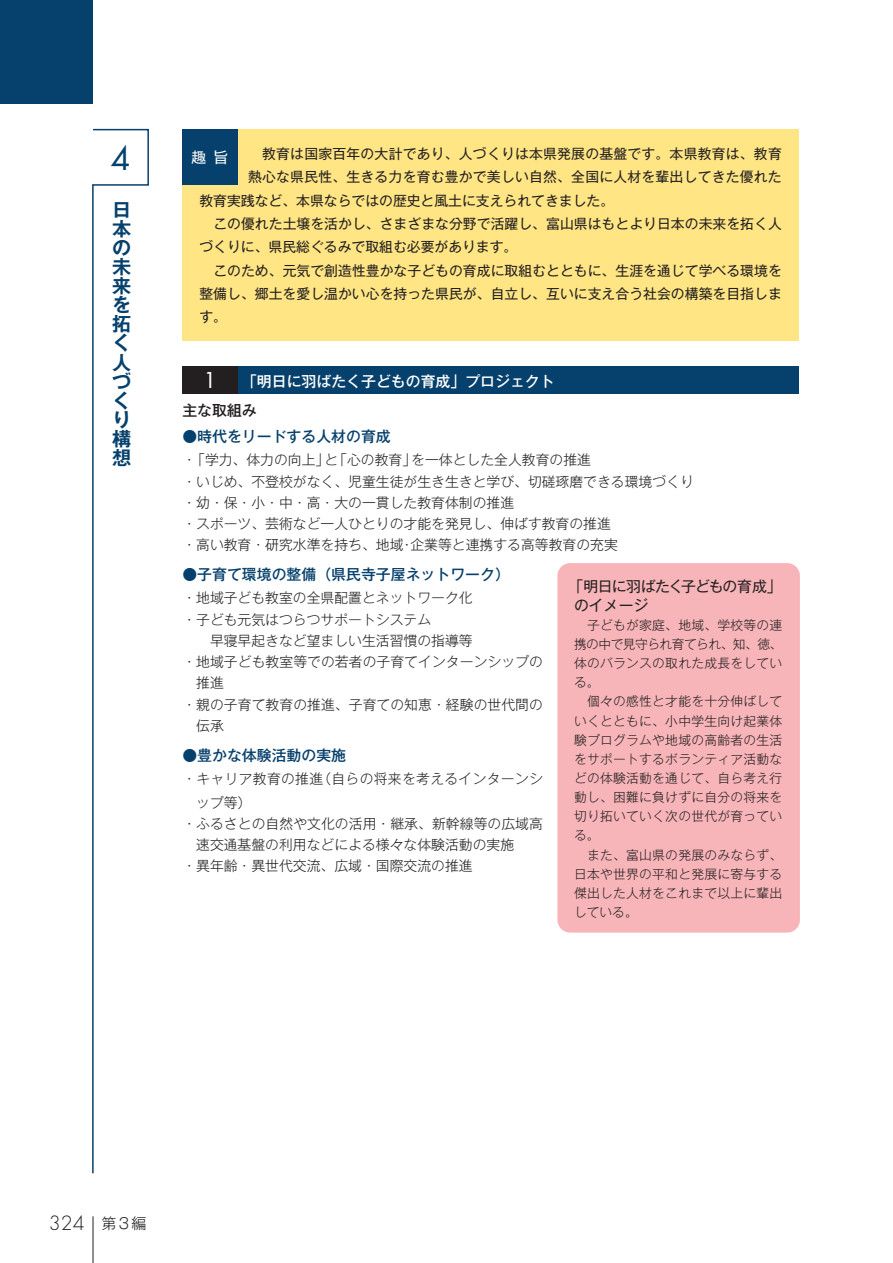
<style>
.page{position:relative;width:893px;height:1263px;background:#fff}
.page>*{position:absolute;margin:0;border:0;box-sizing:border-box;transform-origin:0 0}
.t1{font:31.95px "Futura";color:#06406c}
.t2{font:21.3px "Futura";color:#fff}
.t3{font:19.2px/19.2px "Gothic MB101 De B";color:#06406c;text-align:justify}
.t4{font:300 19.2px "Futura";color:#231f20}
.t5{font:500 14.85px "Gothic MB101";color:#06406c}
.t6{font:500 14.85px "Gothic MB101";color:#fff}
.t7{font:14.85px/19.2px "Gothic MB101";letter-spacing:-.03em;color:#231f20}
.t8{font:500 14.85px "Gothic MB101";color:#231f20}
.t9{font:14.85px "Gothic MB101";color:#fff}
.t10{font:300 13.8px/21.3px "Gothic MB101";color:#231f20}
.t11{font:13.8px "Gothic MB101";letter-spacing:.005em;color:#231f20}
.t12{font:300 13.8px/23.4px "Gothic MB101";letter-spacing:.02em;color:#231f20}
.t13{font:300 12.75px/19.2px "Gothic MB101";letter-spacing:.02em;color:#231f20;text-align:justify}
.s1{font-family:"Gothic MB101";font-size:14.85px}
</style>
<div class="page">
<div style="left:0;top:0;width:93px;height:104px;background:#06406c"></div>
<div style="left:182px;top:366px;width:617px;height:28px;background:#06406c"></div>
<div style="left:182px;top:366px;width:55px;height:28px;background:#231f20"></div>
<div style="left:182px;top:130px;width:617px;height:211px;background:#ffe583"></div>
<div style="left:557px;top:563px;width:242px;height:370px;background:#f8b5b9;border-radius:13px"></div>
<svg style="left:92px;top:128px;width:57px;height:1046px"></svg>
<hr style="left:93px;top:1216px;width:1px;height:47px;background:#231f20">
<div style="left:182px;top:130px;width:55px;height:55px;background:#06406c"></div>
<h1 class="t1" style="left:111px;top:136px;width:21px">4</h1>
<p class="t9" style="left:191px;top:147px;width:38px">趣旨</p>
<p class="t11" style="left:262px;top:144px;width:521px">教育は国家百年の大計であり、人づくりは本県発展の基盤です。本県教育は、教育</p>
<p class="t11" style="left:248px;top:167px;width:535px">熱心な県民性、生きる力を育む豊かで美しい自然、全国に人材を輩出してきた優れた</p>
<p class="t11" style="left:199px;top:191px;width:416px">教育実践など、本県ならではの歴史と風土に支えられてきました。</p>
<p class="t11" style="left:213px;top:214px;width:570px">この優れた土壌を活かし、さまざまな分野で活躍し、富山県はもとより日本の未来を拓く人</p>
<p class="t11" style="left:199px;top:238px;width:319px">づくりに、県民総ぐるみで取組む必要があります。</p>
<p class="t11" style="left:213px;top:261px;width:570px">このため、元気で創造性豊かな子どもの育成に取組むとともに、生涯を通じて学べる環境を</p>
<p class="t11" style="left:199px;top:284px;width:584px">整備し、郷土を愛し温かい心を持った県民が、自立し、互いに支え合う社会の構築を目指しま</p>
<p class="t11" style="left:199px;top:308px;width:29px">す。</p>
<h3 class="t3" style="left:112px;top:198px;width:21px">日本の未来を拓く人づくり構想</h3>
<h2 class="t2" style="left:203px;top:366px;width:15px">1</h2>
<p class="t6" style="left:242px;top:371px;width:314px">「明日に羽ばたく子どもの育成」プロジェクト</p>
<p class="t8" style="left:182px;top:400px;width:76px">主な取組み</p>
<p class="t5" style="left:182px;top:426px;width:210px">●時代をリードする人材の育成</p>
<p class="t10" style="left:182px;top:448px;width:513px">・「学力、体力の向上」と「心の教育」を一体とした全人教育の推進<br>・いじめ、不登校がなく、児童生徒が生き生きと学び、切磋琢磨できる環境づくり・幼・保・小・中・高・大の一貫した教育体制の推進<br>・スポーツ、芸術など一人ひとりの才能を発見し、伸ばす教育の推進<br>・高い教育・研究水準を持ち、地域･企業等と連携する高等教育の充実</p>
<p class="t5" style="left:182px;top:564px;width:329px">●子育て環境の整備（県民寺子屋ネットワーク）</p>
<p class="t10" style="left:182px;top:586px;width:292px">・地域子ども教室の全県配置とネットワーク化・子ども元気はつらつサポートシステム</p>
<p class="t10" style="left:210px;top:629px;width:264px">早寝早起きなど望ましい生活習慣の指導等</p>
<p class="t10" style="left:182px;top:650px;width:362px">・地域子ども教室等での若者の子育てインターンシップの</p>
<p class="t10" style="left:196px;top:671px;width:29px">推進</p>
<p class="t10" style="left:182px;top:693px;width:362px">・親の子育て教育の推進、子育ての知恵・経験の世代間の</p>
<p class="t10" style="left:196px;top:714px;width:29px">伝承</p>
<p class="t5" style="left:182px;top:745px;width:165px">●豊かな体験活動の実施</p>
<p class="t12" style="left:196px;top:766px;width:348px;text-indent:-14px">・キャリア教育の推進（自らの将来を考えるインターンシップ等）</p>
<p class="t10" style="left:182px;top:812px;width:362px">・ふるさとの自然や文化の活用・継承、新幹線等の広域高</p>
<p class="t10" style="left:196px;top:833px;width:319px">速交通基盤の利用などによる様々な体験活動の実施</p>
<p class="t10" style="left:182px;top:854px;width:292px">・異年齢・異世代交流、広域・国際交流の推進</p>
<p class="t7" style="left:574px;top:575px;width:209px;text-indent:-5px">「明日に羽ばたく子どもの育成」のイメージ</p>
<p class="t13" style="left:574px;top:614px;width:210px;text-indent:13px">子どもが家庭、地域、学校等の連携の中で見守られ育てられ、知、徳、体のバランスの取れた成長をしている。</p>
<p class="t13" style="left:574px;top:691px;width:210px;text-indent:13px">個々の感性と才能を十分伸ばしていくとともに、小中学生向け起業体験プログラムや地域の高齢者の生活をサポートするボランティア活動などの体験活動を通じて、自ら考え行動し、困難に負けずに自分の将来を切り拓いていく次の世代が育っている。</p>
<p class="t13" style="left:574px;top:844px;width:210px;text-indent:13px">また、富山県の発展のみならず、日本や世界の平和と発展に寄与する傑出した人材をこれまで以上に輩出している。</p>
<h3 class="t4" style="left:49px;top:1211px;width:99px">324 <span class="s1">第3編</span></h3>
</div>
